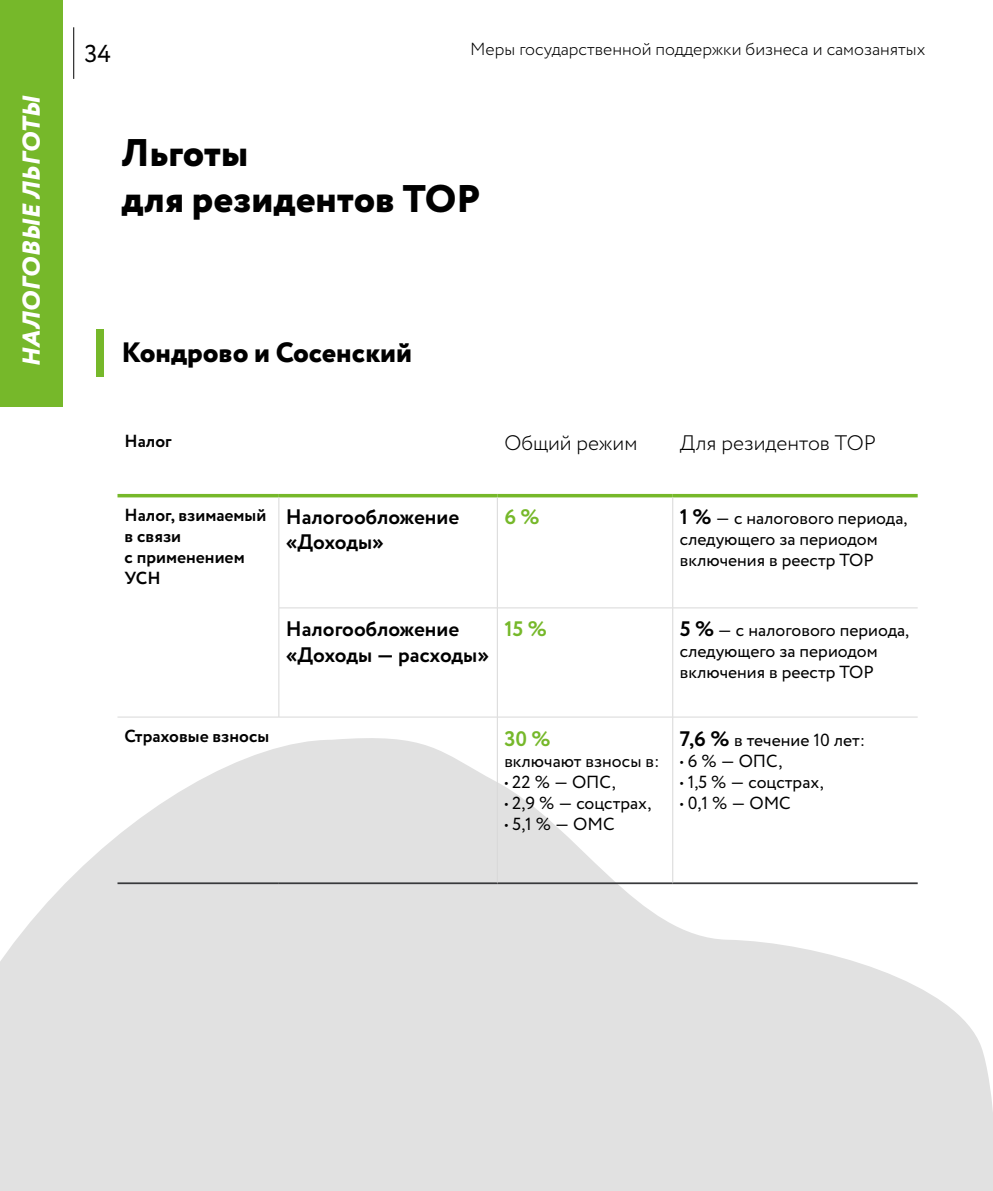
<style>
.page{position:relative;width:993px;height:1191px;background:#fff}
.page>*{position:absolute;margin:0;border:0;box-sizing:border-box;transform-origin:0 0}
.t1{font:800 38.5px/46.2px "Circe";color:#000}
.t2{font:800 28px "Circe";color:#000}
.t3{font:italic 800 24.5px "Circe";color:#fff}
.t4{font:24.5px "Circe";color:#000}
.t5{font:700 21px/25.2px "Circe";color:#000}
.t6{font:300 21px "Circe";color:#000}
.t7{font:700 21px "Circe";color:#76b82a}
.t8{font:17.5px/21px "Circe";color:#000}
.t9{font:700 17.5px/21px "Circe";color:#000}
.t10{font:300 17.5px "Circe";color:#000}
.s1{font-weight:700;font-size:21px}
</style>
<div class="page">
<hr style="left:73px;top:27px;width:1px;height:52px;background:#000">
<svg style="left:0;top:732px;width:992px;height:459px;fill:#e1e1e1"></svg>
<div style="left:0;top:0;width:62px;height:406px;background:#76b82a"></div>
<hr style="left:117px;top:494px;width:162px;height:3px;background:#76b82a">
<hr style="left:279px;top:494px;width:218px;height:3px;background:#76b82a">
<hr style="left:497px;top:494px;width:175px;height:3px;background:#76b82a">
<hr style="left:672px;top:494px;width:245px;height:3px;background:#76b82a">
<hr style="left:117px;top:882px;width:162px;height:2px;background:#38393b">
<hr style="left:279px;top:882px;width:218px;height:2px;background:#38393b">
<hr style="left:497px;top:882px;width:175px;height:2px;background:#38393b">
<hr style="left:672px;top:882px;width:245px;height:2px;background:#38393b">
<hr style="left:278px;top:497px;width:1px;height:110px;background:#d8d8d8">
<hr style="left:497px;top:497px;width:1px;height:110px;background:#d8d8d8">
<hr style="left:672px;top:497px;width:1px;height:110px;background:#d8d8d8">
<hr style="left:278px;top:607px;width:219px;height:1px;background:#d8d8d8">
<hr style="left:278px;top:608px;width:1px;height:109px;background:#d8d8d8">
<hr style="left:497px;top:607px;width:175px;height:1px;background:#d8d8d8">
<hr style="left:672px;top:607px;width:245px;height:1px;background:#d8d8d8">
<hr style="left:497px;top:608px;width:1px;height:109px;background:#d8d8d8">
<hr style="left:672px;top:608px;width:1px;height:109px;background:#d8d8d8">
<hr style="left:497px;top:717px;width:1px;height:165px;background:#d8d8d8">
<hr style="left:672px;top:717px;width:1px;height:165px;background:#d8d8d8">
<hr style="left:117px;top:717px;width:162px;height:1px;background:#d8d8d8">
<hr style="left:279px;top:717px;width:218px;height:1px;background:#d8d8d8">
<hr style="left:497px;top:717px;width:175px;height:1px;background:#d8d8d8">
<hr style="left:672px;top:717px;width:245px;height:1px;background:#d8d8d8">
<div style="left:96px;top:329px;width:7px;height:48px;background:#76b82a"></div>
<h3 class="t3" style="left:15px;top:367px;width:273px;rotate:-90deg">НАЛОГОВЫЕ ЛЬГОТЫ</h3>
<h3 class="t4" style="left:84px;top:37px;width:28px">34</h3>
<p class="t10" style="left:470px;top:38px;width:457px">Меры государственной поддержки бизнеса и самозанятых</p>
<h1 class="t1" style="left:122px;top:132px;width:360px">Льготы<br>для резидентов ТОР</h1>
<h2 class="t2" style="left:122px;top:334px;width:292px">Кондрово и Сосенский</h2>
<p class="t9" style="left:124px;top:431px;width:49px">Налог</p>
<p class="t6" style="left:504px;top:429px;width:135px">Общий режим</p>
<p class="t6" style="left:679px;top:429px;width:198px">Для резидентов ТОР</p>
<p class="t9" style="left:124px;top:505px;width:143px">Налог, взимаемый в связи<br>с применением<br>УСН</p>
<p class="t5" style="left:286px;top:505px;width:175px">Налогообложение «Доходы»</p>
<p class="t7" style="left:504px;top:503px;width:37px">6 %</p>
<p class="t8" style="left:679px;top:508px;width:229px"><span class="s1">1 %</span> ― с налогового периода, следующего за периодом включения в реестр ТОР</p>
<p class="t5" style="left:286px;top:617px;width:205px">Налогообложение «Доходы ― расходы»</p>
<p class="t7" style="left:504px;top:615px;width:44px">15 %</p>
<p class="t8" style="left:679px;top:620px;width:231px"><span class="s1">5 %</span> ― с налогового периода, следующего за периодом включения в реестр ТОР</p>
<p class="t9" style="left:124px;top:726px;width:146px">Страховые взносы</p>
<p class="t7" style="left:504px;top:724px;width:48px">30 %</p>
<p class="t8" style="left:504px;top:750px;width:157px">включают взносы в:</p>
<p class="t8" style="left:504px;top:771px;width:113px">• 22 % ― ОПС,</p>
<p class="t8" style="left:504px;top:792px;width:148px">• 2,9 % ― соцстрах,</p>
<p class="t8" style="left:504px;top:813px;width:112px">• 5,1 % ― ОМС</p>
<p class="t8" style="left:679px;top:729px;width:187px"><span class="s1">7,6 %</span> в течение 10 лет:</p>
<p class="t8" style="left:679px;top:750px;width:104px">• 6 % ― ОПС,</p>
<p class="t8" style="left:679px;top:771px;width:145px">• 1,5 % ― соцстрах,</p>
<p class="t8" style="left:679px;top:792px;width:112px">• 0,1 % ― ОМС</p>
</div>
